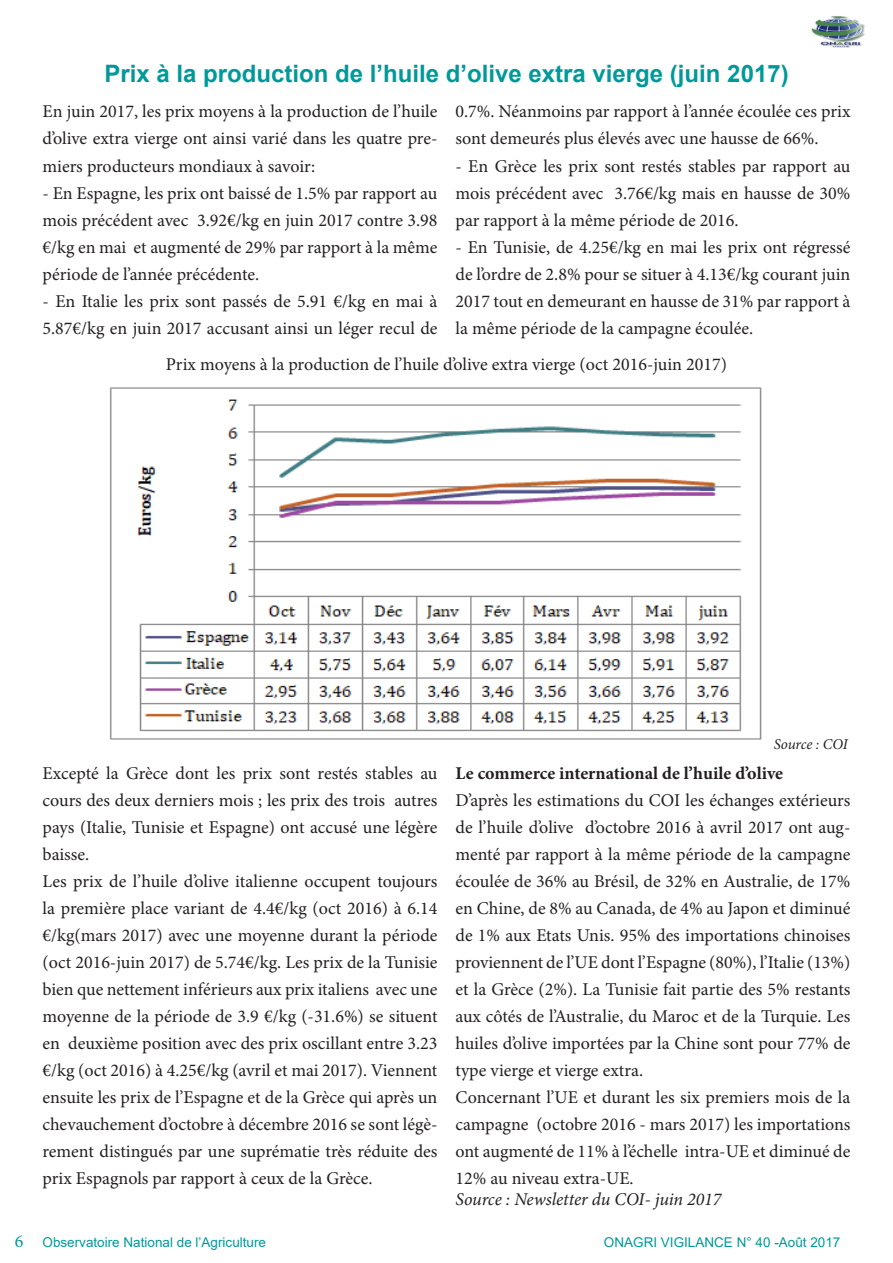
<style>
.page{position:relative;width:893px;height:1263px;background:#fff}
.page>*{position:absolute;margin:0;border:0;box-sizing:border-box;transform-origin:0 0}
.t1{font:700 24px "Arial";color:#099}
.t2{font:18px/27px "Minion Pro";color:#231f20;text-align:justify}
.t3{font:700 18px "Minion Pro";color:#231f20}
.t4{font:italic 18px "Minion Pro";letter-spacing:-.005em;color:#231f20}
.t5{font:18px "Minion Pro";color:#099}
.t6{font:italic 15px "Minion Pro";letter-spacing:-.01em;color:#231f20}
.t7{font:13.5px "Arial";color:#099}
</style>
<div class="page">
<img style="left:811px;top:16px;width:54px;height:32px">
<img style="left:109px;top:387px;width:653px;height:353px">
<p class="t1" style="left:104px;top:56px;width:686px">Prix à la production de l’huile d’olive extra vierge (juin 2017)</p>
<p class="t2" style="left:43px;top:98px;width:396px">En juin 2017, les prix moyens à la production de l’huile d’olive extra vierge ont ainsi varié dans les quatre pre&shy;miers producteurs mondiaux à savoir:</p>
<p class="t2" style="left:43px;top:179px;width:396px">- En Espagne, les prix ont baissé de 1.5% par rapport au mois précédent avec 3.92€/kg en juin 2017 contre 3.98 €/kg en mai et augmenté de 29% par rapport à la même période de l’année précédente.</p>
<p class="t2" style="left:43px;top:287px;width:396px">- En Italie les prix sont passés de 5.91 €/kg en mai à<br>5.87€/kg en juin 2017 accusant ainsi un léger recul de</p>
<p class="t2" style="left:455px;top:98px;width:396px">0.7%. Néanmoins par rapport à l’année écoulée ces prix sont demeurés plus élevés avec une hausse de 66%.</p>
<p class="t2" style="left:455px;top:152px;width:396px">- En Grèce les prix sont restés stables par rapport au mois précédent avec 3.76€/kg mais en hausse de 30% par rapport à la même période de 2016.</p>
<p class="t2" style="left:455px;top:233px;width:396px">- En Tunisie, de 4.25€/kg en mai les prix ont régressé de l’ordre de 2.8% pour se situer à 4.13€/kg courant juin 2017 tout en demeurant en hausse de 31% par rapport à la même période de la campagne écoulée.</p>
<p class="t2" style="left:166px;top:351px;width:563px">Prix moyens à la production de l’huile d’olive extra vierge (oct 2016-juin 2017)</p>
<p class="t2" style="left:43px;top:759px;width:396px">Excepté la Grèce dont les prix sont restés stables au cours des deux derniers mois ; les prix des trois autres pays (Italie, Tunisie et Espagne) ont accusé une légère baisse.</p>
<p class="t2" style="left:43px;top:867px;width:396px">Les prix de l’huile d’olive italienne occupent toujours la première place variant de 4.4€/kg (oct 2016) à 6.14 €/kg(mars 2017) avec une moyenne durant la période (oct 2016-juin 2017) de 5.74€/kg. Les prix de la Tunisie bien que nettement inférieurs aux prix italiens avec une moyenne de la période de 3.9 €/kg (-31.6%) se situent en deuxième position avec des prix oscillant entre 3.23 €/kg (oct 2016) à 4.25€/kg (avril et mai 2017). Viennent ensuite les prix de l’Espagne et de la Grèce qui après un chevauchement d’octobre à décembre 2016 se sont légè&shy;rement distingués par une suprématie très réduite des prix Espagnols par rapport à ceux de la Grèce.</p>
<p class="t6" style="left:774px;top:734px;width:76px">Source : COI</p>
<p class="t3" style="left:455px;top:760px;width:329px">Le commerce international de l’huile d’olive</p>
<p class="t2" style="left:455px;top:786px;width:396px">D’après les estimations du COI les échanges extérieurs de l’huile d’olive d’octobre 2016 à avril 2017 ont aug&shy;menté par rapport à la même période de la campagne écoulée de 36% au Brésil, de 32% en Australie, de 17% en Chine, de 8% au Canada, de 4% au Japon et diminué de 1% aux Etats Unis. 95% des importations chinoises proviennent de l’UE dont l’Espagne (80%), l’Italie (13%) et la Grèce (2%). La Tunisie fait partie des 5% restants aux côtés de l’Australie, du Maroc et de la Turquie. Les huiles d’olive importées par la Chine sont pour 77% de type vierge et vierge extra.</p>
<p class="t2" style="left:455px;top:1083px;width:396px">Concernant l’UE et durant les six premiers mois de la campagne (octobre 2016 - mars 2017) les importations ont augmenté de 11% à l’échelle intra-UE et diminué de 12% au niveau extra-UE.</p>
<p class="t4" style="left:455px;top:1187px;width:267px">Source : Newsletter du COI- juin 2017</p>
<p class="t5" style="left:15px;top:1229px;width:10px">6</p>
<p class="t7" style="left:43px;top:1232px;width:225px">Observatoire National de l’Agriculture</p>
<p class="t7" style="left:604px;top:1232px;width:238px">ONAGRI VIGILANCE N° 40 -Août 2017</p>
</div>
